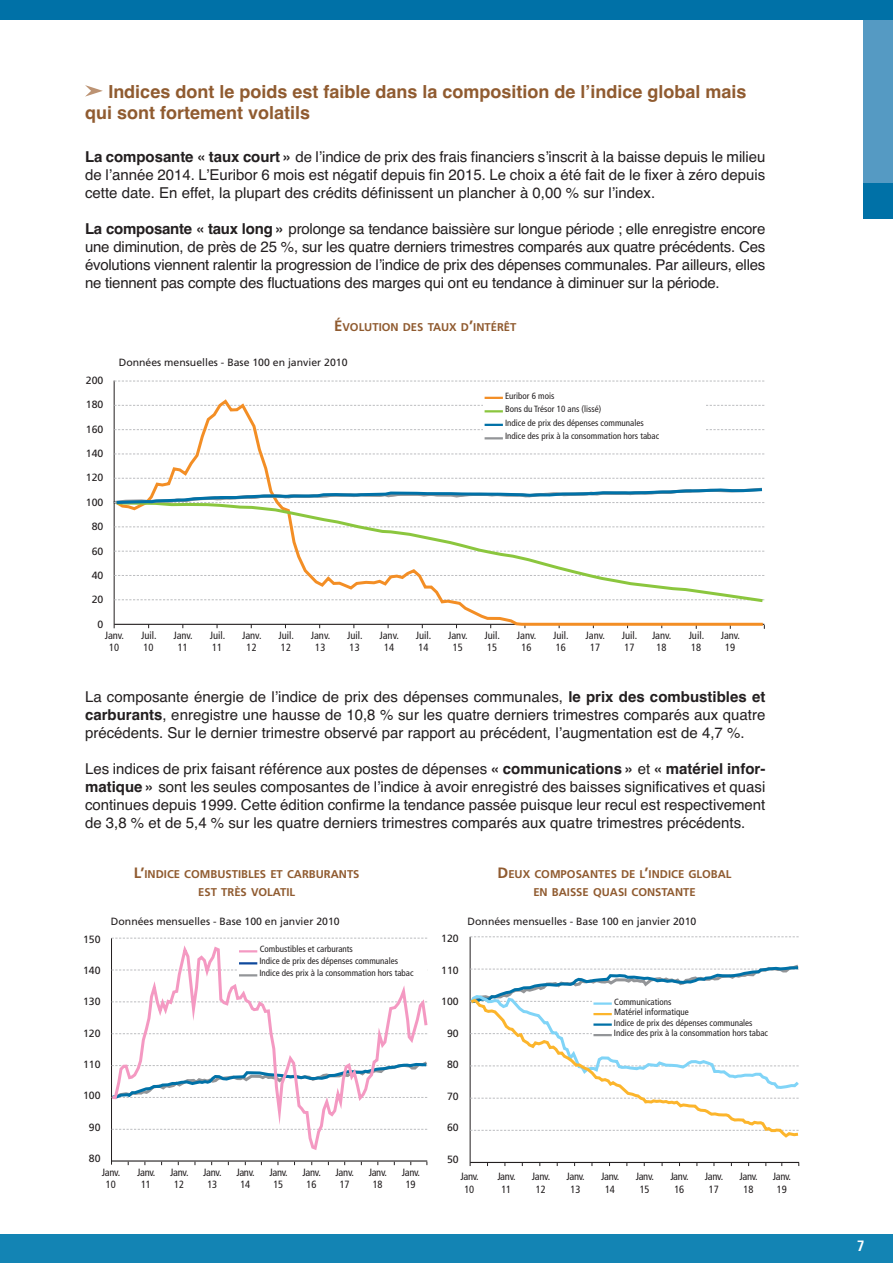
<style>
.page{position:relative;width:893px;height:1263px;background:#fff}
.page>*{position:absolute;margin:0;border:0;box-sizing:border-box;transform-origin:0 0}
.t1{font:700 18px/20.7px "Helvetica";color:#905b30}
.t2{font:15px/18px "Helvetica";color:#231f20;text-align:justify}
.t3{font:700 condensed 15px "Frutiger";color:#fff}
.t4{font:700 11.25px/18px "Frutiger";color:#905b30;text-align:center}
.t5{font:condensed 10.5px/12.6px "Frutiger";letter-spacing:-.025em;color:#231f20;text-align:center}
.t6{font:10.5px "Frutiger";color:#231f20}
.t7{font:condensed 9px/13.5px "Frutiger";color:#231f20}
.s1{font-weight:700}
.s2{font-size:15px}
</style>
<div class="page">
<div style="left:863px;top:182px;width:30px;height:36px;background:#0071a7"></div>
<div style="left:863px;top:2px;width:30px;height:180px;background:#559ac3"></div>
<div style="left:0;top:1234px;width:893px;height:29px;background:#1384b4"></div>
<div style="left:0;top:0;width:893px;height:20px;background:#0071a7"></div>
<svg style="left:85px;top:85px;width:18px;height:12px"></svg>
<hr style="left:114px;top:380px;width:1px;height:248px;background:#231f20">
<svg style="left:114px;top:381px;width:647px;height:1px"></svg>
<svg style="left:113px;top:397px;width:652px;height:230px"></svg>
<svg style="left:114px;top:506px;width:651px;height:98px"></svg>
<hr style="left:112px;top:1160px;width:315px;height:1px;background:#231f20">
<hr style="left:111px;top:938px;width:1px;height:227px;background:#231f20">
<svg style="left:112px;top:938px;width:315px;height:1px"></svg>
<hr style="left:470px;top:1162px;width:329px;height:1px;background:#231f20">
<hr style="left:470px;top:937px;width:1px;height:229px;background:#231f20">
<svg style="left:470px;top:936px;width:329px;height:1px"></svg>
<svg style="left:111px;top:945px;width:317px;height:205px"></svg>
<div style="left:237px;top:943px;width:190px;height:38px;background:#fff"></div>
<svg style="left:239px;top:950px;width:18px;height:2px"></svg>
<svg style="left:239px;top:962px;width:18px;height:2px"></svg>
<svg style="left:112px;top:970px;width:146px;height:6px"></svg>
<svg style="left:469px;top:962px;width:330px;height:35px"></svg>
<svg style="left:469px;top:997px;width:330px;height:142px"></svg>
<svg style="left:113px;top:486px;width:652px;height:20px"></svg>
<p class="t1" style="left:85px;top:82px;width:663px;text-indent:23px">Indices dont le poids est faible dans la composition de l’indice global mais qui sont fortement volatils</p>
<p class="t2" style="left:85px;top:148px;width:682px"><span class="s1">La composante « taux court »</span> de l’indice de prix des frais financiers s’inscrit à la baisse depuis le milieu de l’année 2014. L’Euribor 6 mois est négatif depuis fin 2015. Le choix a été fait de le fixer à zéro depuis cette date. En effet, la plupart des crédits définissent un plancher à 0,00 % sur l’index.</p>
<p class="t2" style="left:85px;top:220px;width:682px"><span class="s1">La composante « taux long »</span> prolonge sa tendance baissière sur longue période ; elle enregistre encore une diminution, de près de 25 %, sur les quatre derniers trimestres comparés aux quatre précédents. Ces évolutions viennent ralentir la progression de l’indice de prix des dépenses communales. Par ailleurs, elles ne tiennent pas compte des fluctuations des marges qui ont eu tendance à diminuer sur la période.</p>
<p class="t4" style="left:334px;top:319px;width:184px"><span class="s2">É</span>VOLUTION DES TAUX D<span class="s2">’</span>INTÉRÊT</p>
<p class="t6" style="left:86px;top:376px;width:19px">200</p>
<p class="t6" style="left:86px;top:400px;width:19px">180</p>
<p class="t6" style="left:86px;top:425px;width:19px">160</p>
<p class="t6" style="left:86px;top:449px;width:19px">140</p>
<p class="t6" style="left:86px;top:473px;width:19px">120</p>
<p class="t6" style="left:86px;top:498px;width:19px">100</p>
<p class="t6" style="left:92px;top:522px;width:13px">80</p>
<p class="t6" style="left:92px;top:547px;width:13px">60</p>
<p class="t6" style="left:92px;top:571px;width:13px">40</p>
<p class="t6" style="left:92px;top:595px;width:13px">20</p>
<p class="t6" style="left:98px;top:620px;width:7px">0</p>
<p class="t6" style="left:119px;top:358px;width:230px">Données mensuelles - Base 100 en janvier 2010</p>
<p class="t7" style="left:505px;top:390px;width:156px">Euribor 6 mois<br>Bons du Trésor 10 ans (lissé)<br>Indice de prix des dépenses communales<br>Indice des prix à la consommation hors tabac</p>
<p class="t5" style="left:105px;top:630px;width:21px">Janv.<br>10</p>
<p class="t5" style="left:141px;top:630px;width:17px;text-align:left">Juil.<br>10</p>
<p class="t5" style="left:173px;top:630px;width:21px">Janv.<br>11</p>
<p class="t5" style="left:210px;top:630px;width:17px;text-align:left">Juil.<br>11</p>
<p class="t5" style="left:242px;top:630px;width:21px">Janv.<br>12</p>
<p class="t5" style="left:278px;top:630px;width:17px;text-align:left">Juil.<br>12</p>
<p class="t5" style="left:311px;top:630px;width:21px">Janv.<br>13</p>
<p class="t5" style="left:347px;top:630px;width:17px;text-align:left">Juil.<br>13</p>
<p class="t5" style="left:380px;top:630px;width:21px">Janv.<br>14</p>
<p class="t5" style="left:416px;top:630px;width:17px;text-align:left">Juil.<br>14</p>
<p class="t5" style="left:448px;top:630px;width:21px">Janv.<br>15</p>
<p class="t5" style="left:484px;top:630px;width:17px;text-align:left">Juil.<br>15</p>
<p class="t5" style="left:517px;top:630px;width:21px">Janv.<br>16</p>
<p class="t5" style="left:553px;top:630px;width:17px;text-align:left">Juil.<br>16</p>
<p class="t5" style="left:586px;top:630px;width:21px">Janv.<br>17</p>
<p class="t5" style="left:622px;top:630px;width:17px;text-align:left">Juil.<br>17</p>
<p class="t5" style="left:652px;top:630px;width:21px">Janv.<br>18</p>
<p class="t5" style="left:689px;top:630px;width:17px;text-align:left">Juil.<br>18</p>
<p class="t5" style="left:721px;top:630px;width:21px">Janv.<br>19</p>
<p class="t2" style="left:85px;top:688px;width:682px">La composante énergie de l’indice de prix des dépenses communales, <span class="s1">le prix des combustibles et carburants</span>, enregistre une hausse de 10,8 % sur les quatre derniers trimestres comparés aux quatre précédents. Sur le dernier trimestre observé par rapport au précédent, l’augmentation est de 4,7 %.</p>
<p class="t2" style="left:85px;top:760px;width:682px">Les indices de prix faisant référence aux postes de dépenses <span class="s1">« communications »</span> et <span class="s1">« matériel infor&shy;matique »</span> sont les seules composantes de l’indice à avoir enregistré des baisses significatives et quasi continues depuis 1999. Cette édition confirme la tendance passée puisque leur recul est respectivement de 3,8 % et de 5,4 % sur les quatre derniers trimestres comparés aux quatre trimestres précédents.</p>
<p class="t4" style="left:134px;top:866px;width:227px"><span class="s2">L’</span>INDICE COMBUSTIBLES ET CARBURANTS<br>EST TRÈS VOLATIL</p>
<p class="t4" style="left:497px;top:866px;width:236px"><span class="s2">D</span>EUX COMPOSANTES DE L<span class="s2">’</span>INDICE GLOBAL<br>EN BAISSE QUASI CONSTANTE</p>
<p class="t6" style="left:111px;top:917px;width:230px">Données mensuelles - Base 100 en janvier 2010</p>
<p class="t6" style="left:468px;top:917px;width:230px">Données mensuelles - Base 100 en janvier 2010</p>
<p class="t6" style="left:83px;top:935px;width:19px">150</p>
<p class="t6" style="left:83px;top:966px;width:19px">140</p>
<p class="t6" style="left:83px;top:997px;width:19px">130</p>
<p class="t6" style="left:83px;top:1029px;width:19px">120</p>
<p class="t6" style="left:83px;top:1060px;width:19px">110</p>
<p class="t6" style="left:83px;top:1091px;width:19px">100</p>
<p class="t6" style="left:89px;top:1123px;width:13px">90</p>
<p class="t6" style="left:89px;top:1154px;width:13px">80</p>
<p class="t7" style="left:259px;top:944px;width:156px;line-height:12px">Combustibles et carburants<br>Indice de prix des dépenses communales<br>Indice des prix à la consommation hors tabac</p>
<p class="t6" style="left:441px;top:934px;width:19px">120</p>
<p class="t6" style="left:441px;top:966px;width:19px">110</p>
<p class="t6" style="left:441px;top:997px;width:19px">100</p>
<p class="t6" style="left:447px;top:1029px;width:13px">90</p>
<p class="t6" style="left:447px;top:1060px;width:13px">80</p>
<p class="t6" style="left:447px;top:1092px;width:13px">70</p>
<p class="t6" style="left:447px;top:1123px;width:13px">60</p>
<p class="t6" style="left:447px;top:1155px;width:13px">50</p>
<p class="t7" style="left:614px;top:997px;width:156px;line-height:10.5px">Communications<br>Matériel informatique<br>Indice de prix des dépenses communales<br>Indice des prix à la consommation hors tabac</p>
<p class="t5" style="left:102px;top:1166px;width:20px">Janv.<br>10</p>
<p class="t5" style="left:137px;top:1166px;width:20px">Janv.<br>11</p>
<p class="t5" style="left:170px;top:1166px;width:20px">Janv.<br>12</p>
<p class="t5" style="left:203px;top:1166px;width:20px">Janv.<br>13</p>
<p class="t5" style="left:236px;top:1166px;width:20px">Janv.<br>14</p>
<p class="t5" style="left:269px;top:1166px;width:20px">Janv.<br>15</p>
<p class="t5" style="left:303px;top:1166px;width:20px">Janv.<br>16</p>
<p class="t5" style="left:336px;top:1166px;width:20px">Janv.<br>17</p>
<p class="t5" style="left:369px;top:1166px;width:20px">Janv.<br>18</p>
<p class="t5" style="left:402px;top:1166px;width:20px">Janv.<br>19</p>
<p class="t5" style="left:460px;top:1171px;width:20px">Janv.<br>10</p>
<p class="t5" style="left:497px;top:1171px;width:20px">Janv.<br>11</p>
<p class="t5" style="left:532px;top:1171px;width:20px">Janv.<br>12</p>
<p class="t5" style="left:566px;top:1171px;width:20px">Janv.<br>13</p>
<p class="t5" style="left:601px;top:1171px;width:20px">Janv.<br>14</p>
<p class="t5" style="left:636px;top:1171px;width:20px">Janv.<br>15</p>
<p class="t5" style="left:670px;top:1171px;width:20px">Janv.<br>16</p>
<p class="t5" style="left:705px;top:1171px;width:20px">Janv.<br>17</p>
<p class="t5" style="left:739px;top:1171px;width:20px">Janv.<br>18</p>
<p class="t5" style="left:773px;top:1171px;width:20px">Janv.<br>19</p>
<p class="t3" style="left:857px;top:1240px;width:9px">7</p>
</div>
